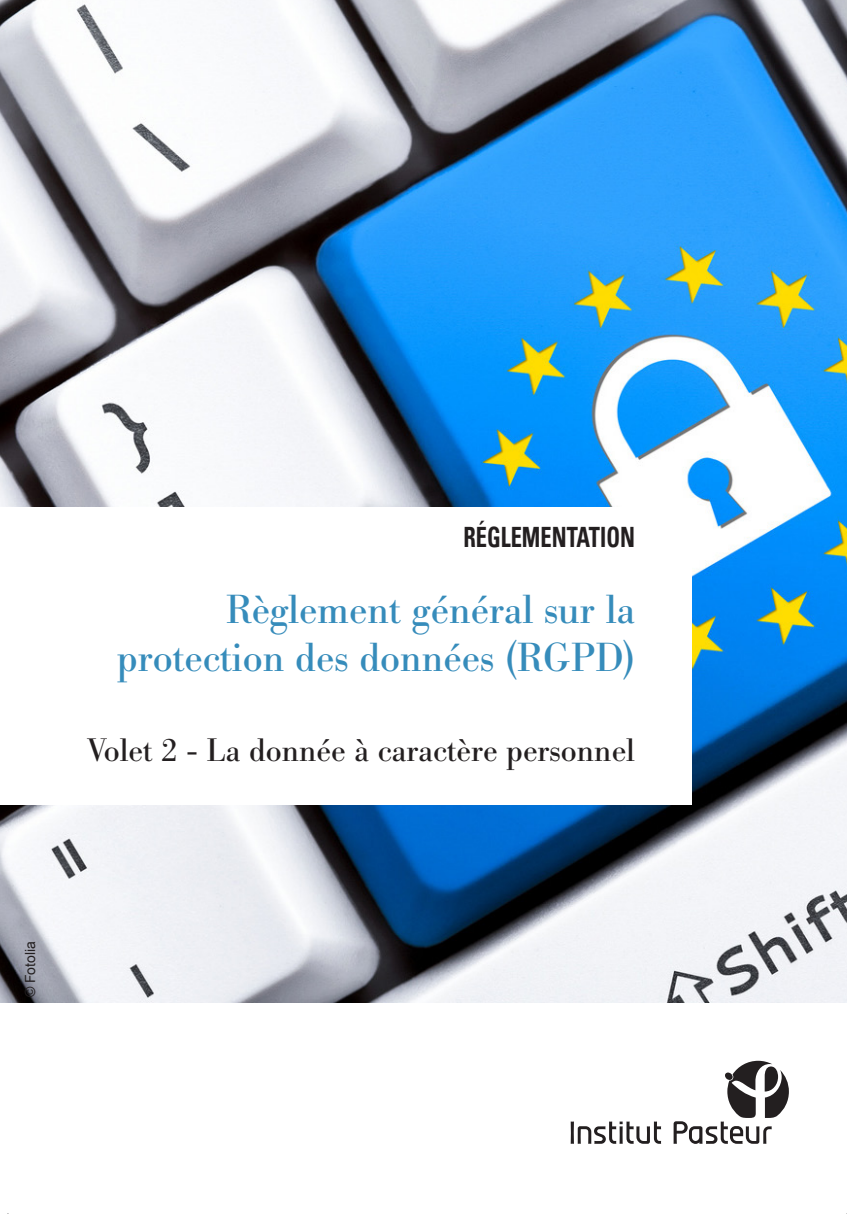
<style>
.page{position:relative;width:847px;height:1214px;background:#fff}
.page>*{position:absolute;margin:0;border:0;box-sizing:border-box;transform-origin:0 0}
.t1{font:40px/48px "Bodoni BE";color:#368cbb;text-align:right}
.t2{font:32px "Bodoni BE";color:#231f20}
.t3{font:700 condensed 28px "Univers LT Pro";color:#231f20;scale:.8 1}
.t4{font:14px "Arial";color:#231f20}
</style>
<div class="page">
<img style="left:0;top:0;width:847px;height:1003px">
<div style="left:0;top:507px;width:692px;height:297px;background:#fff"></div>
<svg style="left:571px;top:1060px;width:218px;height:83px"></svg>
<p class="t3" style="left:463px;top:520px;width:216px">RÉGLEMENTATION</p>
<p class="t1" style="left:117px;top:587px;width:520px">Règlement général sur la protection des données (RGPD)</p>
<p class="t2" style="left:87px;top:731px;width:550px">Volet 2 - La donnée à caractère personnel</p>
<p class="t4" style="left:21px;top:997px;width:58px;rotate:-90deg">© Fotolia</p>
</div>
